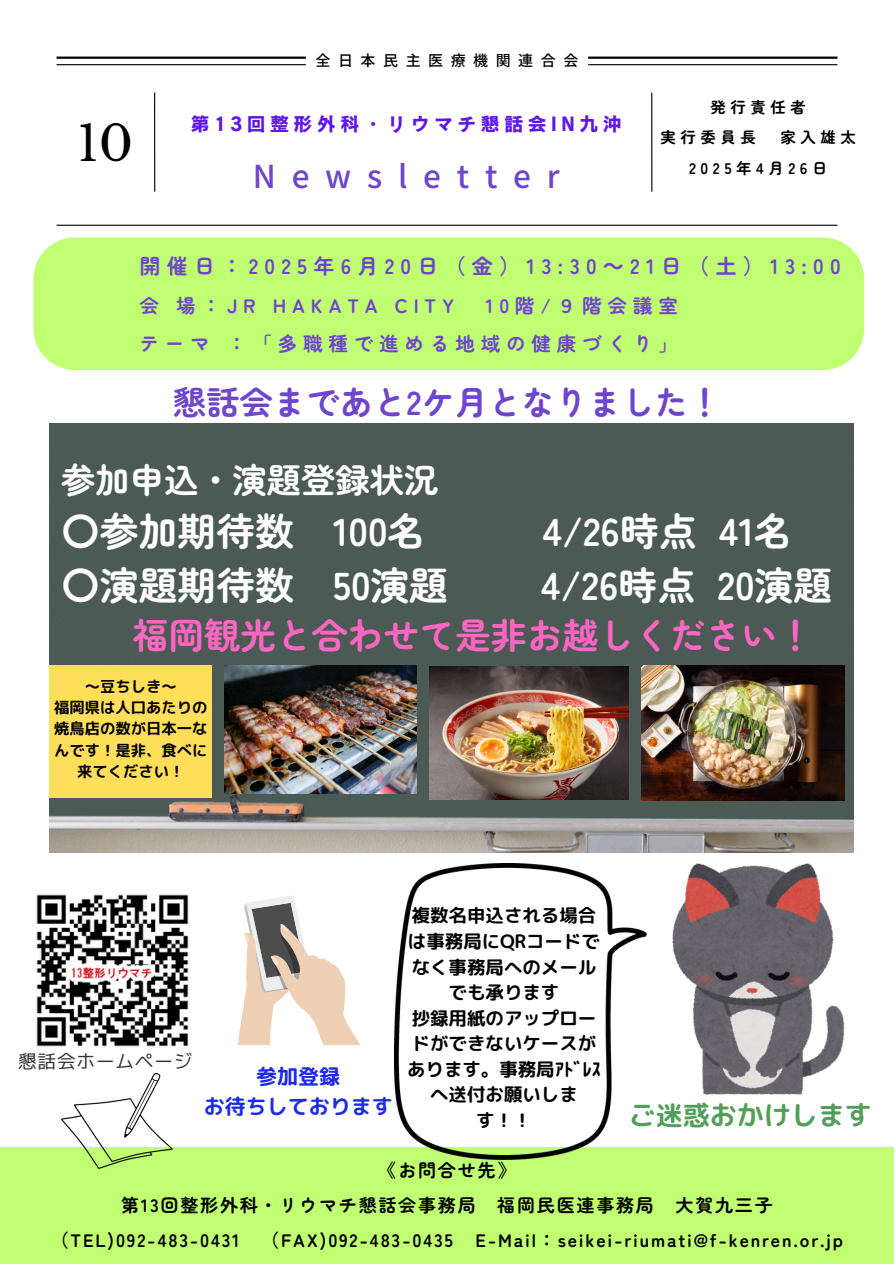
<style>
.page{position:relative;width:894px;height:1264px;background:#fff}
.page>*{position:absolute;margin:0;border:0;box-sizing:border-box;transform-origin:0 0}
.t1{font:48.15px "Libre Baskerville";color:#000}
.t2{font:700 38.85px "Zen Maru Gothic";color:#fff}
.t3{font:700 35.85px "Zen Maru Gothic";color:#ff66c4}
.t4{font:700 34.35px "Zen Maru Gothic";color:#fff}
.t5{font:700 33.3px "Zen Maru Gothic";color:#6d45ce}
.t6{font:500 31.5px "Noto Sans JP";letter-spacing:.5em;color:#6d45ce}
.t7{font:27px "rounded mplus 1 p bold";color:#519f59}
.t8{font:700 21px "Zen Maru Gothic";letter-spacing:.3em;color:#6d45ce}
.t9{font:21px/29.2px "rounded mplus 1 p bold";color:#1b29eb;text-align:center}
.t10{font:700 19.5px/38.2px "Zen Maru Gothic";letter-spacing:.3em;color:#6d45ce;text-align:right}
.t11{font:19.5px "Canva Cezanne Pro N B";letter-spacing:.2em;color:#5e17eb}
.t12{font:18.6px "mplus 1 p regular";letter-spacing:.05em;color:#333}
.t13{font:18.45px/25.5px "rounded mplus 1 p bold";color:#000;text-align:center}
.t14{font:700 18px "Zen Maru Gothic";letter-spacing:.1em;color:#000}
.t15{font:15.3px/21.5px "rounded mplus 1 p bold";color:#000;text-align:center}
.t16{font:700 15.3px "Zen Maru Gothic";letter-spacing:.3em;color:#000}
.t17{font:500 15px "Noto Sans JP";letter-spacing:.5em;color:#000}
.s1{font-family:"Noto Sans CJ Ksc"}
</style>
<div class="page">
<hr style="left:154px;top:93px;width:1px;height:99px;background:#000">
<hr style="left:651px;top:93px;width:1px;height:99px;background:#000">
<hr style="left:57px;top:57px;width:780px;height:2px;background:#000">
<hr style="left:57px;top:64px;width:780px;height:1px;background:#000">
<hr style="left:57px;top:225px;width:780px;height:1px;background:#000">
<div style="left:0;top:1146px;width:893px;height:117px;background:#c1ff72"></div>
<img style="left:36px;top:894px;width:153px;height:153px">
<div style="left:33px;top:237px;width:830px;height:133px;background:#c1ff72"></div>
<img style="left:50px;top:423px;width:803px;height:429px">
<img style="left:395px;top:863px;width:250px;height:296px">
<img style="left:672px;top:863px;width:172px;height:231px">
<img style="left:61px;top:1073px;width:112px;height:95px">
<svg style="left:238px;top:896px;width:122px;height:149px"></svg>
<img style="left:641px;top:665px;width:202px;height:135px">
<img style="left:429px;top:666px;width:199px;height:133px">
<img style="left:224px;top:665px;width:193px;height:128px">
<div style="left:50px;top:665px;width:162px;height:132px;background:#ffde59"></div>
<div style="left:306px;top:47px;width:282px;height:27px;background:#fff;border-radius:7px"></div>
<p class="t1" style="left:77px;top:115px;width:57px">10</p>
<p class="t17" style="left:315px;top:48px;width:264px">全日 本民主医療機関連合会</p>
<p class="t11" style="left:190px;top:114px;width:432px">第13回整形外科・リウマチ懇話会IN九沖</p>
<h4 class="t6" style="left:253px;top:152px;width:308px">Newsletter</h4>
<p class="t16" style="left:710px;top:95px;width:97px">発行責任者</p>
<p class="t16" style="left:660px;top:125px;width:97px">実行委員長</p>
<p class="t16" style="left:780px;top:125px;width:77px">家入雄太</p>
<p class="t16" style="left:688px;top:156px;width:140px">2025年4月26日</p>
<p class="t8" style="left:139px;top:249px;width:702px">開催日：2025年6月20日（金）13:30<span class="s1">～</span>21日（土）13:00</p>
<p class="t10" style="left:139px;top:285px;width:316px">会 場：JR HAKATA CITY</p>
<p class="t10" style="left:139px;top:285px;width:539px">10階/９階会議室<br>テーマ ：「多職種で進める地域の健康づくり」</p>
<h4 class="t5" style="left:173px;top:376px;width:550px">懇話会まであと2ケ月となりました！</h4>
<p class="t4" style="left:61px;top:453px;width:379px">参加申込・演題登録状況</p>
<p class="t2" style="left:61px;top:500px;width:366px">〇参加期待数 100名</p>
<p class="t2" style="left:542px;top:500px;width:251px">4/26時点 41名</p>
<p class="t2" style="left:61px;top:554px;width:388px">〇演題期待数 50演題</p>
<p class="t2" style="left:541px;top:554px;width:292px">4/26時点 20演題</p>
<p class="t3" style="left:133px;top:607px;width:681px">福岡観光と合わせて是非お越しください！</p>
<p class="t15" style="left:85px;top:675px;width:93px">～豆ちしき～</p>
<p class="t15" style="left:54px;top:696px;width:155px">福岡県は人口あたりの焼鳥店の数が日本一なんです！是非、食べに来てください！</p>
<p class="t12" style="left:18px;top:1047px;width:176px">懇話会ホームページ</p>
<p class="t9" style="left:204px;top:1061px;width:190px">参加登録<br>お待ちしております</p>
<p class="t13" style="left:407px;top:902px;width:195px">複数名申込される場合は事務局にQRコードでなく事務局へのメールでも承ります<br>抄録用紙のアップロードができないケースがあります。事務局ｱﾄﾞ ﾚｽへ送付お願いしま<br>す！！</p>
<h6 class="t7" style="left:628px;top:1095px;width:245px">ご迷惑おかけします</h6>
<h2 class="t14" style="left:378px;top:1155px;width:138px">《お問合せ先》</h2>
<h1 class="t14" style="left:121px;top:1190px;width:653px">第13回整形外科・リウマチ懇話会事務局 福岡民医連事務局 大賀九三子</h1>
<p class="t14" style="left:51px;top:1225px;width:793px">（TEL)092-483-0431 （FAX)092-483-0435 E-Mail：seikei-riumati@f-kenren.or.jp</p>
</div>
